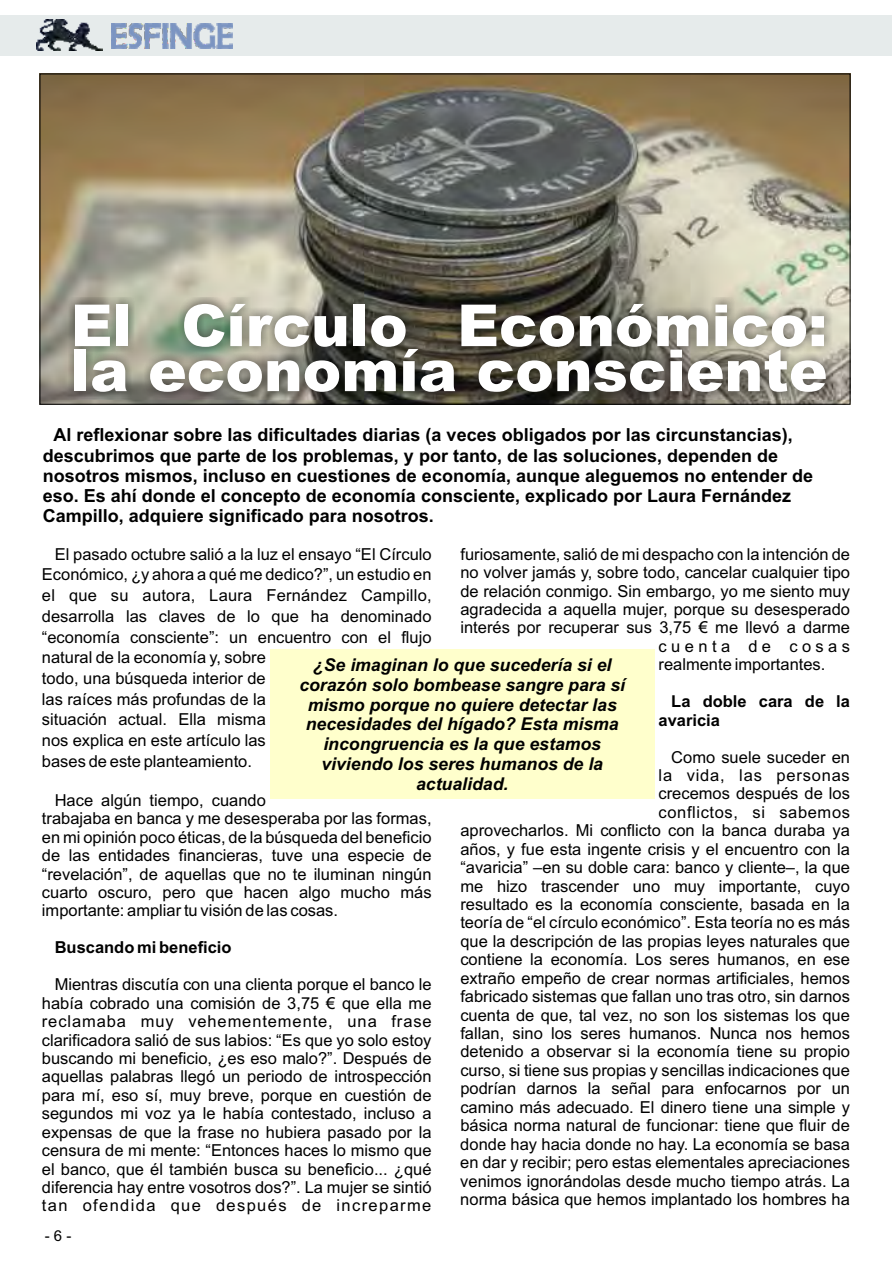
<style>
.page{position:relative;width:893px;height:1263px;background:#fff}
.page>*{position:absolute;margin:0;border:0;box-sizing:border-box;transform-origin:0 0}
.t1{font:italic 900 57.9px/45px "Arial";color:#fff}
.t2{font:700 18px/20.1px "Arial";color:#000}
.t3{font:italic 700 17.7px/19.8px "Arial";color:#000;text-align:center}
.t4{font:16.5px/18.5px "Arial";color:#000}
.t5{font:700 16.5px "Arial";color:#000}
.t6{font:16.5px "Arial";letter-spacing:.055em;color:#000}
.t7{font:16.5px "Arial";letter-spacing:.085em;color:#000}
.t8{font:16.5px "Arial";letter-spacing:.04em;color:#000}
.t9{font:16.5px "Arial";letter-spacing:.27em;color:#000}
.t10{font:15px "Arial";color:#000}
</style>
<div class="page">
<img style="left:42px;top:76px;width:806px;height:327px">
<div style="left:0;top:15px;width:892px;height:41px;background:#e6ebeb"></div>
<img style="left:111px;top:24px;width:122px;height:24px">
<img style="left:36px;top:19px;width:66px;height:32px">
<div style="left:64px;top:297px;width:768px;height:101px;background:#000;opacity:.49"></div>
<div style="left:270px;top:649px;width:384px;height:150px;background:#ffc"></div>
<h1 class="t1" style="left:71px;top:309px;width:758px">El Círculo Económico: la economía consciente</h1>
<p class="t2" style="left:43px;top:427px;width:772px;text-indent:11px">Al reflexionar sobre las dificultades diarias (a veces obligados por las circunstancias), descubrimos que parte de los problemas, y por tanto, de las soluciones, dependen de nosotros mismos, incluso en cuestiones de economía, aunque aleguemos no entender de eso. Es ahí donde el concepto de economía consciente, explicado por Laura Fernández Campillo, adquiere significado para nosotros.</p>
<p class="t4" style="left:55px;top:546px;width:378px">El pasado octubre salió a la luz el ensayo “El Círculo</p>
<p class="t4" style="left:460px;top:546px;width:391px">furiosamente, salió de mi despacho con la intención de</p>
<p class="t4" style="left:42px;top:567px;width:391px">Económico, ¿y ahora a qué me dedico?”, un estudio en</p>
<p class="t4" style="left:460px;top:565px;width:391px">no volver jamás y, sobre todo, cancelar cualquier tipo</p>
<p class="t4" style="left:42px;top:588px;width:391px">el que su autora, Laura Fernández Campillo,</p>
<p class="t4" style="left:460px;top:583px;width:391px">de relación conmigo. Sin embargo, yo me siento muy agradecida a aquella mujer, porque su desesperado</p>
<p class="t4" style="left:42px;top:608px;width:391px">desarrolla las claves de lo que ha denominado</p>
<p class="t4" style="left:460px;top:620px;width:391px">interés por recuperar sus 3,75 € me llevó a darme</p>
<p class="t4" style="left:42px;top:629px;width:391px">“economía consciente”: un encuentro con el flujo</p>
<p class="t9" style="left:659px;top:640px;width:193px">cuenta de cosas</p>
<p class="t4" style="left:42px;top:650px;width:225px">natural de la economía y, sobre</p>
<p class="t4" style="left:659px;top:657px;width:168px">realmente importantes.</p>
<p class="t4" style="left:42px;top:669px;width:225px;line-height:20.7px">todo, una búsqueda interior de las raíces más profundas de la</p>
<p class="t3" style="left:299px;top:657px;width:327px">¿Se imaginan lo que sucedería si el corazón solo bombease sangre para sí mismo porque no quiere detectar las necesidades del hígado? Esta misma incongruencia es la que estamos viviendo los seres humanos de la actualidad.</p>
<p class="t5" style="left:671px;top:695px;width:180px">La doble cara de la</p>
<p class="t4" style="left:42px;top:712px;width:225px">situación actual. Ella misma</p>
<p class="t5" style="left:659px;top:714px;width:63px">avaricia</p>
<p class="t4" style="left:42px;top:731px;width:225px;line-height:20.7px">nos explica en este artículo las bases de este planteamiento.</p>
<p class="t4" style="left:658px;top:749px;width:193px;text-align:justify;text-indent:13px">Como suele suceder en la vida, las personas crecemos después de los</p>
<p class="t4" style="left:55px;top:792px;width:213px">Hace algún tiempo, cuando</p>
<p class="t8" style="left:658px;top:806px;width:193px">conflictos, si sabemos</p>
<p class="t4" style="left:42px;top:811px;width:391px">trabajaba en banca y me desesperaba por las formas,</p>
<p class="t4" style="left:460px;top:823px;width:391px">aprovecharlos. Mi conflicto con la banca duraba ya</p>
<p class="t4" style="left:42px;top:829px;width:391px">en mi opinión poco éticas, de la búsqueda del beneficio</p>
<p class="t4" style="left:460px;top:841px;width:391px">años, y fue esta ingente crisis y el encuentro con la</p>
<p class="t4" style="left:42px;top:848px;width:391px">de las entidades financieras, tuve una especie de</p>
<p class="t4" style="left:460px;top:860px;width:391px">“avaricia” –en su doble cara: banco y cliente–, la que</p>
<p class="t4" style="left:42px;top:866px;width:391px">“revelación”, de aquellas que no te iluminan ningún</p>
<p class="t4" style="left:460px;top:878px;width:391px">me hizo trascender uno muy importante, cuyo</p>
<p class="t4" style="left:42px;top:884px;width:391px">cuarto oscuro, pero que hacen algo mucho más</p>
<p class="t4" style="left:460px;top:896px;width:391px">resultado es la economía consciente, basada en la</p>
<p class="t4" style="left:42px;top:903px;width:298px">importante: ampliar tu visión de las cosas.</p>
<p class="t4" style="left:460px;top:915px;width:391px">teoría de “el círculo económico”. Esta teoría no es más que la descripción de las propias leyes naturales que</p>
<p class="t5" style="left:55px;top:941px;width:178px">Buscando mi beneficio</p>
<p class="t4" style="left:460px;top:952px;width:391px">contiene la economía. Los seres humanos, en ese</p>
<p class="t4" style="left:55px;top:977px;width:378px">Mientras discutía con una clienta porque el banco le</p>
<p class="t4" style="left:460px;top:970px;width:391px">extraño empeño de crear normas artificiales, hemos fabricado sistemas que fallan uno tras otro, sin darnos</p>
<p class="t4" style="left:42px;top:995px;width:391px">había cobrado una comisión de 3,75 € que ella me</p>
<p class="t4" style="left:460px;top:1007px;width:391px">cuenta de que, tal vez, no son los sistemas los que</p>
<p class="t6" style="left:42px;top:1015px;width:391px">reclamaba muy vehementemente, una frase</p>
<p class="t4" style="left:460px;top:1025px;width:391px">fallan, sino los seres humanos. Nunca nos hemos</p>
<p class="t4" style="left:42px;top:1032px;width:391px">clarificadora salió de sus labios: “Es que yo solo estoy</p>
<p class="t4" style="left:460px;top:1044px;width:391px">detenido a observar si la economía tiene su propio</p>
<p class="t4" style="left:42px;top:1050px;width:391px">buscando mi beneficio, ¿es eso malo?”. Después de</p>
<p class="t4" style="left:460px;top:1062px;width:391px">curso, si tiene sus propias y sencillas indicaciones que</p>
<p class="t4" style="left:42px;top:1069px;width:391px">aquellas palabras llegó un periodo de introspección</p>
<p class="t4" style="left:460px;top:1081px;width:391px">podrían darnos la señal para enfocarnos por un</p>
<p class="t4" style="left:42px;top:1087px;width:391px">para mí, eso sí, muy breve, porque en cuestión de</p>
<p class="t4" style="left:460px;top:1099px;width:391px">camino más adecuado. El dinero tiene una simple y</p>
<p class="t4" style="left:42px;top:1106px;width:391px">segundos mi voz ya le había contestado, incluso a</p>
<p class="t4" style="left:460px;top:1118px;width:391px">básica norma natural de funcionar: tiene que fluir de</p>
<p class="t4" style="left:42px;top:1124px;width:391px">expensas de que la frase no hubiera pasado por la</p>
<p class="t4" style="left:460px;top:1136px;width:391px">donde hay hacia donde no hay. La economía se basa</p>
<p class="t4" style="left:42px;top:1142px;width:391px">censura de mi mente: “Entonces haces lo mismo que</p>
<p class="t4" style="left:460px;top:1154px;width:391px">en dar y recibir; pero estas elementales apreciaciones</p>
<p class="t4" style="left:42px;top:1161px;width:391px">el banco, que él también busca su beneficio... ¿qué</p>
<p class="t4" style="left:460px;top:1173px;width:391px">venimos ignorándolas desde mucho tiempo atrás. La</p>
<p class="t4" style="left:42px;top:1179px;width:391px">diferencia hay entre vosotros dos?”. La mujer se sintió</p>
<p class="t4" style="left:460px;top:1191px;width:391px">norma básica que hemos implantado los hombres ha</p>
<p class="t7" style="left:42px;top:1199px;width:391px">tan ofendida que después de increparme</p>
<p class="t10" style="left:45px;top:1230px;width:28px">- 6 -</p>
</div>
